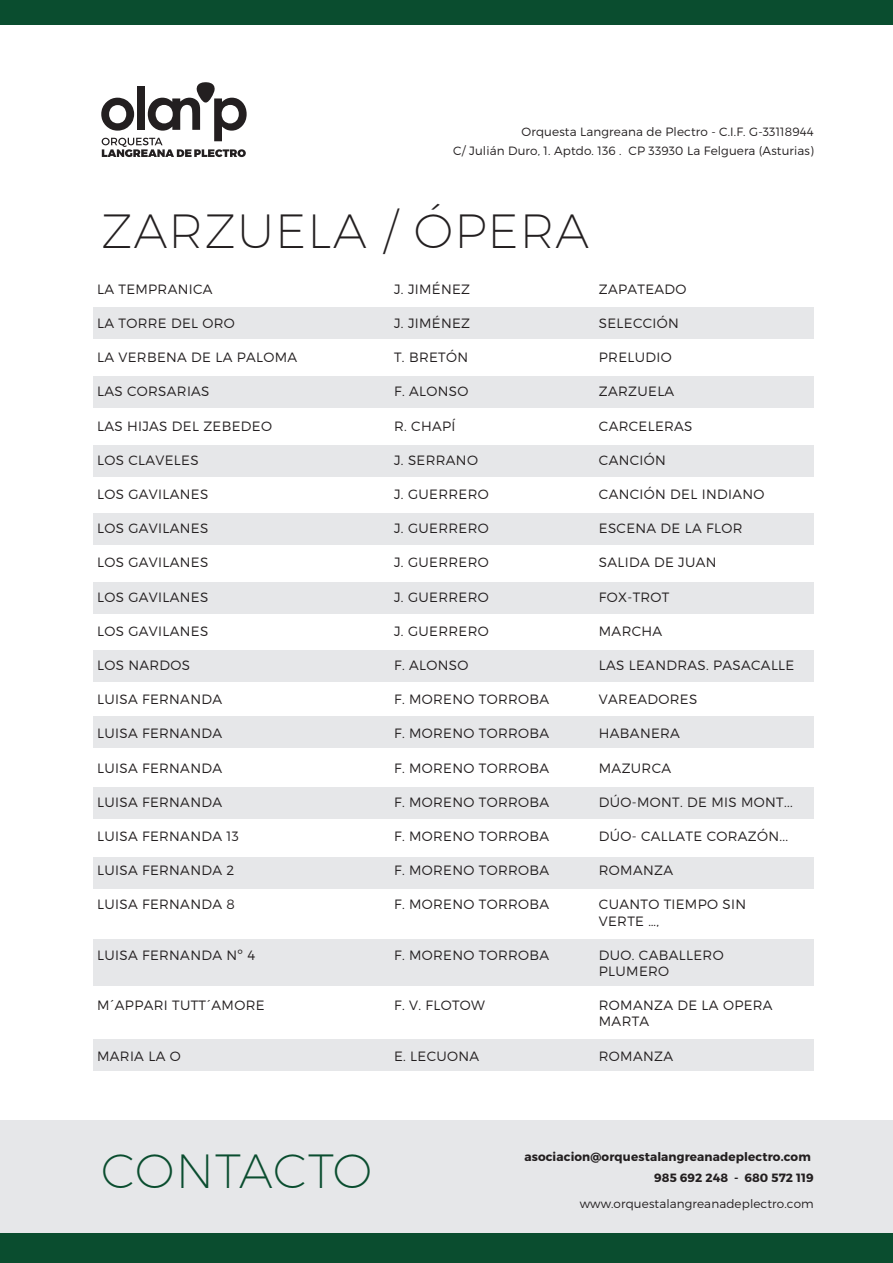
<style>
.page{position:relative;width:893px;height:1263px;background:#fff}
.page>*{position:absolute;margin:0;border:0;box-sizing:border-box;transform-origin:0 0}
.t1{font:200 48px "Montserrat";letter-spacing:.025em;color:#231f20}
.t2{font:200 48px "Montserrat";letter-spacing:.01em;color:#0a4d2f}
.t3{font:300 13.5px/16.2px "Montserrat";letter-spacing:.025em;color:#231f20}
.t4{font:300 12px "Montserrat";letter-spacing:.01em;color:#231f20}
.t5{font:700 12px "Montserrat";letter-spacing:.01em;color:#231f20}
</style>
<div class="page">
<div style="left:93px;top:939px;width:721px;height:47px;background:#e6e7e9"></div>
<div style="left:93px;top:307px;width:721px;height:32px;background:#e6e7e9"></div>
<div style="left:93px;top:1039px;width:721px;height:32px;background:#e6e7e9"></div>
<div style="left:93px;top:376px;width:721px;height:32px;background:#e6e7e9"></div>
<div style="left:93px;top:445px;width:721px;height:32px;background:#e6e7e9"></div>
<div style="left:93px;top:582px;width:721px;height:32px;background:#e6e7e9"></div>
<div style="left:93px;top:513px;width:721px;height:32px;background:#e6e7e9"></div>
<div style="left:93px;top:716px;width:721px;height:32px;background:#e6e7e9"></div>
<div style="left:93px;top:787px;width:721px;height:31px;background:#e6e7e9"></div>
<div style="left:93px;top:857px;width:721px;height:32px;background:#e6e7e9"></div>
<div style="left:93px;top:650px;width:721px;height:32px;background:#e6e7e9"></div>
<svg style="left:101px;top:82px;width:146px;height:75px"></svg>
<div style="left:0;top:0;width:893px;height:25px;background:#0a4d2f"></div>
<div style="left:0;top:1121px;width:893px;height:128px;background:#e6e7e9"></div>
<div style="left:0;top:1233px;width:893px;height:30px;background:#0a4d2f"></div>
<p class="t4" style="left:522px;top:124px;width:294px">Orquesta Langreana de Plectro - C.I.F. G-33118944</p>
<p class="t4" style="left:453px;top:143px;width:362px">C/ Julián Duro, 1. Aptdo. 136 . CP 33930 La Felguera (Asturias)</p>
<h1 class="t1" style="left:101px;top:202px;width:489px">ZARZUELA / ÓPERA</h1>
<p class="t3" style="left:97px;top:281px;width:117px">LA TEMPRANICA</p>
<p class="t3" style="left:97px;top:315px;width:139px">LA TORRE DEL ORO</p>
<p class="t3" style="left:97px;top:349px;width:202px">LA VERBENA DE LA PALOMA</p>
<p class="t3" style="left:97px;top:383px;width:114px">LAS CORSARIAS</p>
<p class="t3" style="left:97px;top:418px;width:176px">LAS HIJAS DEL ZEBEDEO</p>
<p class="t3" style="left:97px;top:452px;width:103px">LOS CLAVELES</p>
<p class="t3" style="left:97px;top:486px;width:113px">LOS GAVILANES</p>
<p class="t3" style="left:97px;top:520px;width:113px">LOS GAVILANES</p>
<p class="t3" style="left:97px;top:554px;width:113px">LOS GAVILANES</p>
<p class="t3" style="left:97px;top:588px;width:113px">LOS GAVILANES</p>
<p class="t3" style="left:97px;top:623px;width:113px">LOS GAVILANES</p>
<p class="t3" style="left:97px;top:657px;width:95px">LOS NARDOS</p>
<p class="t3" style="left:97px;top:691px;width:126px">LUISA FERNANDA</p>
<p class="t3" style="left:97px;top:725px;width:126px">LUISA FERNANDA</p>
<p class="t3" style="left:97px;top:759px;width:126px">LUISA FERNANDA</p>
<p class="t3" style="left:97px;top:794px;width:126px">LUISA FERNANDA</p>
<p class="t3" style="left:97px;top:828px;width:143px">LUISA FERNANDA 13</p>
<p class="t3" style="left:97px;top:862px;width:139px">LUISA FERNANDA 2</p>
<p class="t3" style="left:97px;top:896px;width:139px">LUISA FERNANDA 8</p>
<p class="t3" style="left:97px;top:947px;width:160px">LUISA FERNANDA Nº 4</p>
<p class="t3" style="left:97px;top:997px;width:169px">M´APPARI TUTT´AMORE</p>
<p class="t3" style="left:97px;top:1047px;width:85px">MARIA LA O</p>
<p class="t3" style="left:394px;top:281px;width:78px">J. JIMÉNEZ</p>
<p class="t3" style="left:394px;top:315px;width:78px">J. JIMÉNEZ</p>
<p class="t3" style="left:394px;top:349px;width:76px">T. BRETÓN</p>
<p class="t3" style="left:394px;top:383px;width:76px">F. ALONSO</p>
<p class="t3" style="left:394px;top:417px;width:63px">R. CHAPÍ</p>
<p class="t3" style="left:394px;top:452px;width:85px">J. SERRANO</p>
<p class="t3" style="left:394px;top:486px;width:96px">J. GUERRERO</p>
<p class="t3" style="left:394px;top:520px;width:96px">J. GUERRERO</p>
<p class="t3" style="left:394px;top:554px;width:96px">J. GUERRERO</p>
<p class="t3" style="left:394px;top:588px;width:96px">J. GUERRERO</p>
<p class="t3" style="left:394px;top:623px;width:96px">J. GUERRERO</p>
<p class="t3" style="left:394px;top:657px;width:76px">F. ALONSO</p>
<p class="t3" style="left:394px;top:691px;width:157px">F. MORENO TORROBA</p>
<p class="t3" style="left:394px;top:725px;width:157px">F. MORENO TORROBA</p>
<p class="t3" style="left:394px;top:759px;width:157px">F. MORENO TORROBA</p>
<p class="t3" style="left:394px;top:794px;width:157px">F. MORENO TORROBA</p>
<p class="t3" style="left:394px;top:828px;width:157px">F. MORENO TORROBA</p>
<p class="t3" style="left:394px;top:862px;width:157px">F. MORENO TORROBA</p>
<p class="t3" style="left:394px;top:896px;width:157px">F. MORENO TORROBA</p>
<p class="t3" style="left:394px;top:947px;width:157px">F. MORENO TORROBA</p>
<p class="t3" style="left:394px;top:997px;width:92px">F. V. FLOTOW</p>
<p class="t3" style="left:394px;top:1047px;width:87px">E. LECUONA</p>
<p class="t3" style="left:599px;top:281px;width:89px">ZAPATEADO</p>
<p class="t3" style="left:599px;top:315px;width:82px">SELECCIÓN</p>
<p class="t3" style="left:599px;top:349px;width:74px">PRELUDIO</p>
<p class="t3" style="left:599px;top:383px;width:77px">ZARZUELA</p>
<p class="t3" style="left:599px;top:417px;width:95px">CARCELERAS</p>
<p class="t3" style="left:599px;top:452px;width:69px">CANCIÓN</p>
<p class="t3" style="left:599px;top:486px;width:167px">CANCIÓN DEL INDIANO</p>
<p class="t3" style="left:599px;top:520px;width:145px">ESCENA DE LA FLOR</p>
<p class="t3" style="left:599px;top:554px;width:119px">SALIDA DE JUAN</p>
<p class="t3" style="left:599px;top:588px;width:72px">FOX-TROT</p>
<p class="t3" style="left:599px;top:622px;width:65px">MARCHA</p>
<p class="t3" style="left:599px;top:657px;width:197px">LAS LEANDRAS. PASACALLE</p>
<p class="t3" style="left:599px;top:691px;width:100px">VAREADORES</p>
<p class="t3" style="left:599px;top:725px;width:83px">HABANERA</p>
<p class="t3" style="left:599px;top:759px;width:74px">MAZURCA</p>
<p class="t3" style="left:599px;top:793px;width:195px">DÚO-MONT. DE MIS MONT...</p>
<p class="t3" style="left:599px;top:828px;width:191px">DÚO- CALLATE CORAZÓN...</p>
<p class="t3" style="left:599px;top:862px;width:76px">ROMANZA</p>
<p class="t3" style="left:599px;top:896px;width:149px">CUANTO TIEMPO SIN<br>VERTE …,</p>
<p class="t3" style="left:599px;top:946px;width:126px">DUO. CABALLERO<br>PLUMERO</p>
<p class="t3" style="left:599px;top:997px;width:175px">ROMANZA DE LA OPERA<br>MARTA</p>
<p class="t3" style="left:599px;top:1047px;width:76px">ROMANZA</p>
<h1 class="t2" style="left:101px;top:1141px;width:272px">CONTACTO</h1>
<p class="t5" style="left:524px;top:1149px;width:288px">asociacion@orquestalangreanadeplectro.com</p>
<p class="t5" style="left:654px;top:1170px;width:161px">985 692 248 - 680 572 119</p>
<p class="t4" style="left:580px;top:1196px;width:236px">www.orquestalangreanadeplectro.com</p>
</div>
